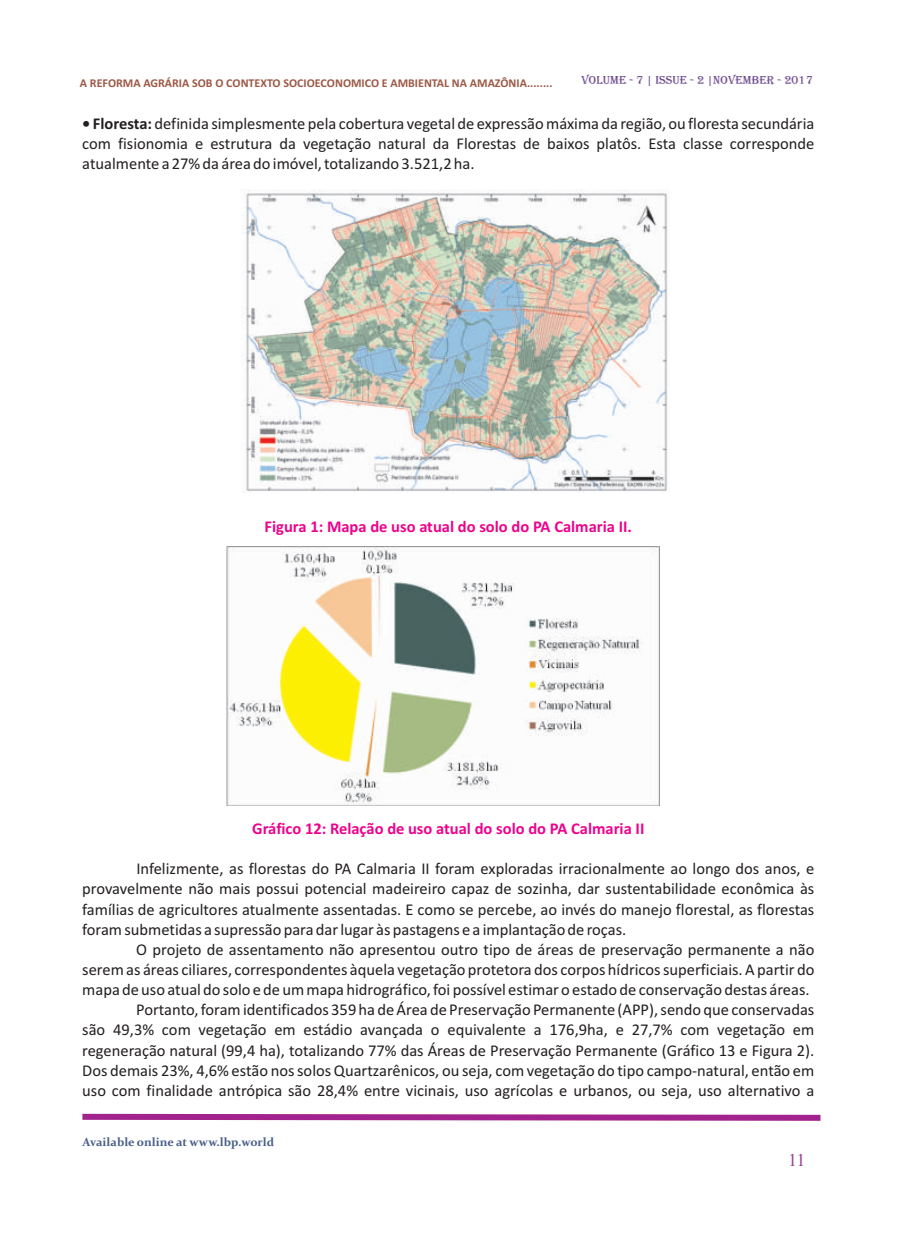
<style>
.page{position:relative;width:898px;height:1242px;background:#fff}
.page>*{position:absolute;margin:0;border:0;box-sizing:border-box;transform-origin:0 0}
.t1{font:18px "Times New Roman";color:#9c3d96}
.t2{font:16.5px/20.1px "Calibri";color:#231f20;text-align:justify}
.t3{font:700 16.5px "Calibri";color:#ed028c}
.t4{font:700 12px "Calibri";color:#9c5946}
.t5{font:700 12px "Constantia";color:#485e88}
.t6{font:12px "Algerian";color:#674287}
.s1{font-weight:700}
</style>
<div class="page">
<svg style="left:82px;top:1113px;width:739px;height:8px;background:#b959aa"></svg>
<img style="left:241px;top:190px;width:426px;height:302px">
<img style="left:226px;top:547px;width:433px;height:259px">
<p class="t4" style="left:80px;top:78px;width:474px">A REFORMA AGRÁRIA SOB O CONTEXTO SOCIOECONOMICO E AMBIENTAL NA AMAZÔNIA........</p>
<p class="t6" style="left:581px;top:73px;width:233px">VOLUME - 7 | ISSUE - 2 |NOVEMBER - 2017</p>
<p class="t2" style="left:82px;top:115px;width:733px"><span class="s1">• Floresta:</span> definida simplesmente pela cobertura vegetal de expressão máxima da região, ou floresta secundária com fisionomia e estrutura da vegetação natural da Florestas de baixos platôs. Esta classe corresponde atualmente a 27% da área do imóvel, totalizando 3.521,2 ha.</p>
<p class="t3" style="left:264px;top:519px;width:369px">Figura 1: Mapa de uso atual do solo do PA Calmaria II.</p>
<p class="t3" style="left:252px;top:821px;width:393px">Gráfico 12: Relação de uso atual do solo do PA Calmaria II</p>
<p class="t2" style="left:82px;top:860px;width:733px;text-indent:54px">Infelizmente, as florestas do PA Calmaria II foram exploradas irracionalmente ao longo dos anos, e provavelmente não mais possui potencial madeireiro capaz de sozinha, dar sustentabilidade econômica às famílias de agricultores atualmente assentadas. E como se percebe, ao invés do manejo florestal, as florestas foram submetidas a supressão para dar lugar às pastagens e a implantação de roças.</p>
<p class="t2" style="left:82px;top:940px;width:733px;text-align:right">O projeto de assentamento não apresentou outro tipo de áreas de preservação permanente a não<br>serem as áreas ciliares, correspondentes àquela vegetação protetora dos corpos hídricos superficiais. A partir do mapa de uso atual do solo e de um mapa hidrográfico, foi possível estimar o estado de conservação destas áreas.<br>Portanto, foram identificados 359 ha de Área de Preservação Permanente (APP), sendo que conservadas<br>são 49,3% com vegetação em estádio avançada o equivalente a 176,9ha, e 27,7% com vegetação em regeneração natural (99,4 ha), totalizando 77% das Áreas de Preservação Permanente (Gráfico 13 e Figura 2).<br>Dos demais 23%, 4,6% estão nos solos Quartzarênicos, ou seja, com vegetação do tipo campo-natural, então em uso com finalidade antrópica são 28,4% entre vicinais, uso agrícolas e urbanos, ou seja, uso alternativo a</p>
<p class="t5" style="left:82px;top:1137px;width:193px">Available online at www.lbp.world</p>
<p class="t1" style="left:787px;top:1154px;width:19px">11</p>
</div>
